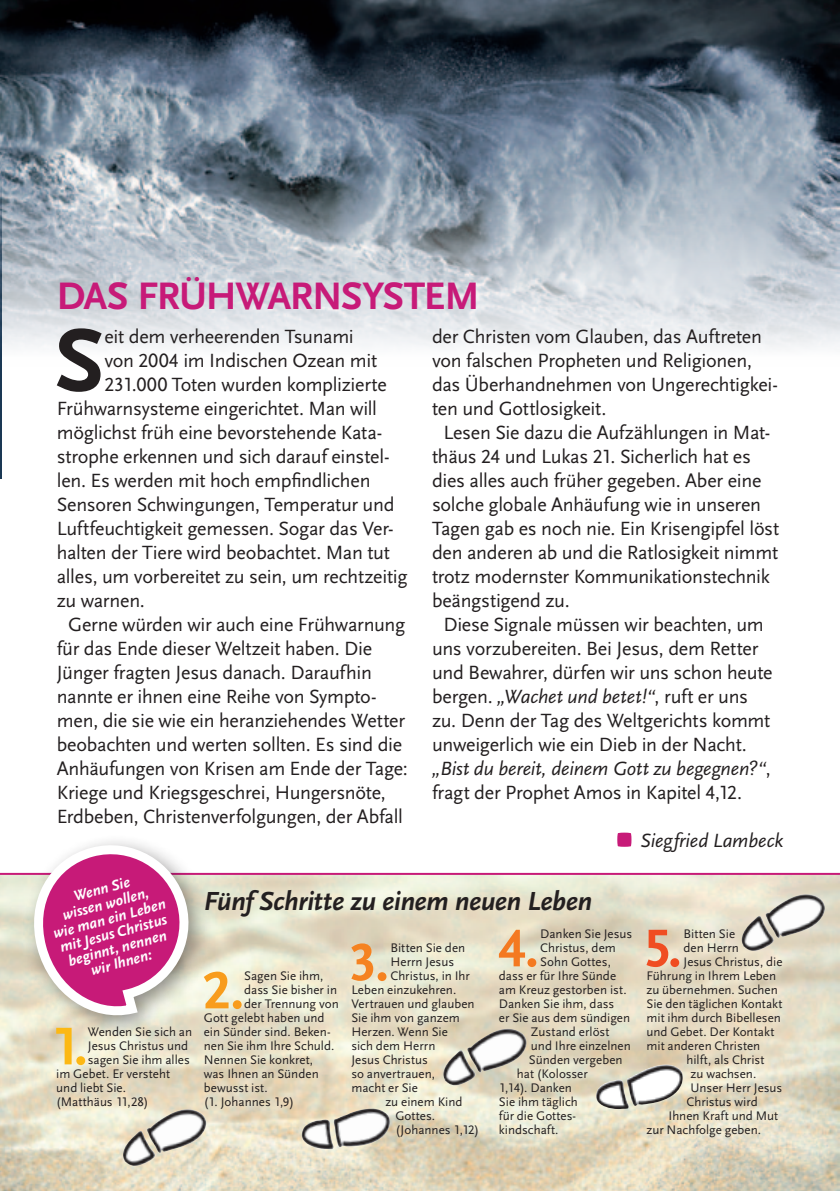
<style>
.page{position:relative;width:840px;height:1191px;background:#fff}
.page>*{position:absolute;margin:0;border:0;box-sizing:border-box;transform-origin:0 0}
.t1{font:700 92.8px "Scala Sans LF";color:#231f20}
.t2{font:700 55.4px "Scala Sans LF";color:#fcb814}
.t3{font:700 55.4px "Scala Sans LF";color:#f89c1c}
.t4{font:700 55.4px "Scala Sans LF";color:#f58220}
.t5{font:700 55.4px "Scala Sans LF";color:#f47921}
.t6{font:700 55.4px "Scala Sans LF";color:#f04d22}
.t7{font:700 40px "Scala Sans LF";letter-spacing:-.03em;color:#c71a78}
.t8{font:italic 700 27.2px "Scala Sans LF";letter-spacing:-.02em;color:#231f20}
.t9{font:20px "Scala Sans LF";letter-spacing:-.015em;color:#231f20}
.t10{font:italic 20px "Scala Sans LF";letter-spacing:-.005em;color:#231f20}
.t11{font:italic 700 15.2px/15.2px "Scala Sans LF";color:#fff;text-align:center}
.t12{font:13px "Scala Sans LF";color:#231f20}
.s1{font-style:italic}
.s2{font-style:normal}
</style>
<div class="page">
<hr style="left:0;top:0;width:1px;height:479px;background:#002241">
<img style="left:0;top:0;width:839px;height:366px">
<img style="left:741px;top:894px;width:83px;height:57px">
<img style="left:595px;top:1064px;width:87px;height:45px">
<img style="left:443px;top:1028px;width:83px;height:57px">
<img style="left:302px;top:1108px;width:88px;height:41px">
<img style="left:123px;top:1109px;width:83px;height:57px">
<svg style="left:829px;top:20px;width:10px;height:35px"></svg>
<hr style="left:0;top:873px;width:839px;height:2px;background:#c71a78">
<div style="left:21px;top:832px;width:192px;height:207px;background:#231f20;opacity:.5"></div>
<svg style="left:30px;top:841px;width:162px;height:177px"></svg>
<svg style="left:617px;top:832px;width:14px;height:14px"></svg>
<h3 class="t7" style="left:57px;top:272px;width:424px">DAS FRÜHWARNSYSTEM</h3>
<p class="t9" style="left:432px;top:324px;width:331px">der Christen vom Glauben, das Auftreten</p>
<p class="t9" style="left:432px;top:348px;width:321px">von falschen Propheten und Religionen,</p>
<p class="t9" style="left:432px;top:372px;width:347px">das Überhandnehmen von Ungerechtigkei-</p>
<p class="t9" style="left:432px;top:396px;width:176px">ten und Gottlosigkeit.</p>
<p class="t9" style="left:443px;top:420px;width:328px">Lesen Sie dazu die Aufzählungen in Mat-</p>
<p class="t9" style="left:432px;top:444px;width:320px">thäus 24 und Lukas 21. Sicherlich hat es</p>
<p class="t9" style="left:432px;top:468px;width:331px">dies alles auch früher gegeben. Aber eine</p>
<p class="t9" style="left:432px;top:492px;width:330px">solche globale Anhäufung wie in unseren</p>
<p class="t9" style="left:432px;top:516px;width:348px">Tagen gab es noch nie. Ein Krisengipfel löst</p>
<p class="t9" style="left:432px;top:540px;width:347px">den anderen ab und die Ratlosigkeit nimmt</p>
<p class="t9" style="left:432px;top:564px;width:339px">trotz modernster Kommunikationstechnik</p>
<p class="t9" style="left:432px;top:588px;width:139px">beängstigend zu.</p>
<p class="t9" style="left:443px;top:612px;width:322px">Diese Signale müssen wir beachten, um</p>
<p class="t9" style="left:432px;top:636px;width:328px">uns vorzubereiten. Bei Jesus, dem Retter</p>
<p class="t9" style="left:432px;top:660px;width:342px">und Bewahrer, dürfen wir uns schon heute</p>
<p class="t9" style="left:432px;top:684px;width:317px">bergen. <span class="s1">„Wachet und betet!“</span>, ruft er uns</p>
<p class="t9" style="left:432px;top:708px;width:340px">zu. Denn der Tag des Weltgerichts kommt</p>
<p class="t9" style="left:432px;top:732px;width:316px">unweigerlich wie ein Dieb in der Nacht.</p>
<p class="t10" style="left:432px;top:756px;width:340px">„Bist du bereit, deinem Gott zu begegnen?“<span class="s2">,</span></p>
<p class="t9" style="left:432px;top:780px;width:311px">fragt der Prophet Amos in Kapitel 4,12.</p>
<p class="t10" style="left:640px;top:828px;width:144px">Siegfried Lambeck</p>
<h1 class="t1" style="left:55px;top:305px;width:51px">S</h1>
<p class="t9" style="left:104px;top:324px;width:251px">eit dem verheerenden Tsunami</p>
<p class="t9" style="left:104px;top:348px;width:274px">von 2004 im Indischen Ozean mit</p>
<p class="t9" style="left:104px;top:372px;width:284px">231.000 Toten wurden komplizierte</p>
<p class="t9" style="left:57px;top:396px;width:321px">Frühwarnsysteme eingerichtet. Man will</p>
<p class="t9" style="left:57px;top:420px;width:327px">möglichst früh eine bevorstehende Kata-</p>
<p class="t9" style="left:57px;top:444px;width:334px">strophe erkennen und sich darauf einstel-</p>
<p class="t9" style="left:57px;top:468px;width:315px">len. Es werden mit hoch empfindlichen</p>
<p class="t9" style="left:57px;top:492px;width:339px">Sensoren Schwingungen, Temperatur und</p>
<p class="t9" style="left:57px;top:516px;width:338px">Luftfeuchtigkeit gemessen. Sogar das Ver-</p>
<p class="t9" style="left:57px;top:540px;width:334px">halten der Tiere wird beobachtet. Man tut</p>
<p class="t9" style="left:57px;top:564px;width:352px">alles, um vorbereitet zu sein, um rechtzeitig</p>
<p class="t9" style="left:57px;top:588px;width:90px">zu warnen.</p>
<p class="t9" style="left:68px;top:612px;width:338px">Gerne würden wir auch eine Frühwarnung</p>
<p class="t9" style="left:57px;top:636px;width:317px">für das Ende dieser Weltzeit haben. Die</p>
<p class="t9" style="left:57px;top:660px;width:316px">Jünger fragten Jesus danach. Daraufhin</p>
<p class="t9" style="left:57px;top:684px;width:321px">nannte er ihnen eine Reihe von Sympto-</p>
<p class="t9" style="left:57px;top:708px;width:349px">men, die sie wie ein heranziehendes Wetter</p>
<p class="t9" style="left:57px;top:732px;width:347px">beobachten und werten sollten. Es sind die</p>
<p class="t9" style="left:57px;top:756px;width:352px">Anhäufungen von Krisen am Ende der Tage:</p>
<p class="t9" style="left:57px;top:780px;width:330px">Kriege und Kriegsgeschrei, Hungersnöte,</p>
<p class="t9" style="left:57px;top:804px;width:347px">Erdbeben, Christenverfolgungen, der Abfall</p>
<p class="t11" style="left:44px;top:896px;width:117px;rotate:-15deg">Wenn Sie<br>wissen wollen,<br>wie man ein Leben mit Jesus Christus beginnt, nennen wir Ihnen:</p>
<h2 class="t2" style="left:53px;top:1013px;width:37px">1.</h2>
<p class="t12" style="left:88px;top:1024px;width:106px">Wenden Sie sich an</p>
<p class="t12" style="left:88px;top:1038px;width:102px">Jesus Christus und</p>
<p class="t12" style="left:88px;top:1052px;width:103px">sagen Sie ihm alles</p>
<p class="t12" style="left:56px;top:1066px;width:115px">im Gebet. Er versteht</p>
<p class="t12" style="left:56px;top:1080px;width:71px">und liebt Sie.</p>
<p class="t12" style="left:56px;top:1094px;width:94px">(Matthäus 11,28)</p>
<h3 class="t8" style="left:204px;top:885px;width:389px">Fünf Schritte zu einem neuen Leben</h3>
<h2 class="t3" style="left:203px;top:957px;width:43px">2.</h2>
<p class="t12" style="left:244px;top:968px;width:81px">Sagen Sie ihm,</p>
<p class="t12" style="left:244px;top:982px;width:94px">dass Sie bisher in</p>
<p class="t12" style="left:244px;top:996px;width:96px">der Trennung von</p>
<p class="t12" style="left:204px;top:1010px;width:122px">Gott gelebt haben und</p>
<p class="t12" style="left:204px;top:1024px;width:127px">ein Sünder sind. Beken-</p>
<p class="t12" style="left:204px;top:1038px;width:132px">nen Sie ihm Ihre Schuld.</p>
<p class="t12" style="left:204px;top:1052px;width:111px">Nennen Sie konkret,</p>
<p class="t12" style="left:204px;top:1066px;width:116px">was Ihnen an Sünden</p>
<p class="t12" style="left:204px;top:1080px;width:65px">bewusst ist.</p>
<p class="t12" style="left:204px;top:1094px;width:92px">(1. Johannes 1,9)</p>
<h2 class="t4" style="left:349px;top:929px;width:41px">3.</h2>
<p class="t12" style="left:390px;top:940px;width:76px">Bitten Sie den</p>
<p class="t12" style="left:390px;top:954px;width:65px">Herrn Jesus</p>
<p class="t12" style="left:390px;top:968px;width:81px">Christus, in Ihr</p>
<p class="t12" style="left:351px;top:982px;width:106px">Leben einzukehren.</p>
<p class="t12" style="left:351px;top:996px;width:125px">Vertrauen und glauben</p>
<p class="t12" style="left:351px;top:1010px;width:110px">Sie ihm von ganzem</p>
<p class="t12" style="left:351px;top:1024px;width:98px">Herzen. Wenn Sie</p>
<p class="t12" style="left:351px;top:1038px;width:85px">sich dem Herrn</p>
<p class="t12" style="left:351px;top:1052px;width:78px">Jesus Christus</p>
<p class="t12" style="left:351px;top:1066px;width:85px">so anvertrauen,</p>
<p class="t12" style="left:351px;top:1080px;width:68px">macht er Sie</p>
<p class="t12" style="left:385px;top:1094px;width:78px">zu einem Kind</p>
<p class="t12" style="left:395px;top:1108px;width:41px">Gottes.</p>
<p class="t12" style="left:395px;top:1122px;width:85px">(Johannes 1,12)</p>
<h2 class="t5" style="left:498px;top:915px;width:42px">4.</h2>
<p class="t12" style="left:540px;top:926px;width:93px">Danken Sie Jesus</p>
<p class="t12" style="left:540px;top:940px;width:77px">Christus, dem</p>
<p class="t12" style="left:540px;top:954px;width:72px">Sohn Gottes,</p>
<p class="t12" style="left:498px;top:968px;width:119px">dass er für Ihre Sünde</p>
<p class="t12" style="left:498px;top:982px;width:129px">am Kreuz gestorben ist.</p>
<p class="t12" style="left:498px;top:996px;width:117px">Danken Sie ihm, dass</p>
<p class="t12" style="left:498px;top:1010px;width:133px">er Sie aus dem sündigen</p>
<p class="t12" style="left:530px;top:1024px;width:80px">Zustand erlöst</p>
<p class="t12" style="left:530px;top:1038px;width:101px">und Ihre einzelnen</p>
<p class="t12" style="left:528px;top:1052px;width:95px">Sünden vergeben</p>
<p class="t12" style="left:516px;top:1066px;width:72px">hat (Kolosser</p>
<p class="t12" style="left:498px;top:1080px;width:74px">1,14). Danken</p>
<p class="t12" style="left:498px;top:1094px;width:80px">Sie ihm täglich</p>
<p class="t12" style="left:498px;top:1108px;width:78px">für die Gottes-</p>
<p class="t12" style="left:498px;top:1122px;width:61px">kindschaft.</p>
<h2 class="t6" style="left:643px;top:915px;width:39px">5.</h2>
<p class="t12" style="left:683px;top:926px;width:53px">Bitten Sie</p>
<p class="t12" style="left:683px;top:940px;width:57px">den Herrn</p>
<p class="t12" style="left:683px;top:954px;width:100px">Jesus Christus, die</p>
<p class="t12" style="left:646px;top:968px;width:131px">Führung in Ihrem Leben</p>
<p class="t12" style="left:646px;top:982px;width:133px">zu übernehmen. Suchen</p>
<p class="t12" style="left:646px;top:996px;width:137px">Sie den täglichen Kontakt</p>
<p class="t12" style="left:646px;top:1010px;width:136px">mit ihm durch Bibellesen</p>
<p class="t12" style="left:646px;top:1024px;width:129px">und Gebet. Der Kontakt</p>
<p class="t12" style="left:646px;top:1038px;width:115px">mit anderen Christen</p>
<p class="t12" style="left:686px;top:1052px;width:79px">hilft, als Christ</p>
<p class="t12" style="left:690px;top:1066px;width:67px">zu wachsen.</p>
<p class="t12" style="left:690px;top:1080px;width:93px">Unser Herr Jesus</p>
<p class="t12" style="left:686px;top:1094px;width:73px">Christus wird</p>
<p class="t12" style="left:668px;top:1108px;width:111px">Ihnen Kraft und Mut</p>
<p class="t12" style="left:646px;top:1122px;width:116px">zur Nachfolge geben.</p>
</div>
